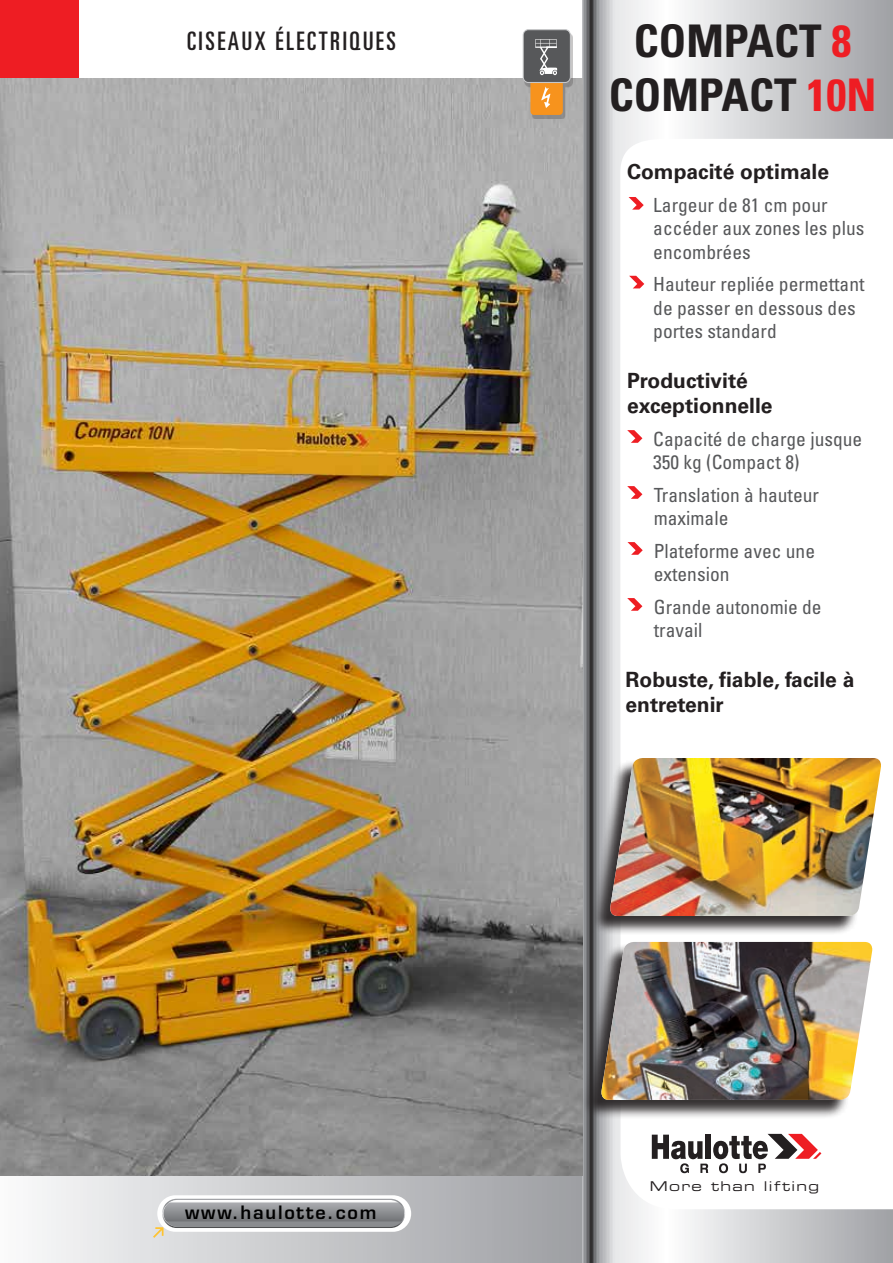
<style>
.page{position:relative;width:893px;height:1263px;background:#fff}
.page>*{position:absolute;margin:0;border:0;box-sizing:border-box;transform-origin:0 0}
.t1{font:700 condensed 45px/54px "Univers";color:#231f20;text-align:center}
.t2{font:ultra-condensed 25.5px "Univers";letter-spacing:.1em;color:#231f20}
.t3{font:700 21px/25.2px "Univers";color:#231f20}
.t4{font:condensed 19.5px/23.4px "Univers";color:#57585a}
.t5{font:600 18px "Eurostile";letter-spacing:.1em;color:#000}
.t6{font:13.5px "Eurostile Extended Two";letter-spacing:.1em;color:#231f20}
.s1{color:#ee1d23}
</style>
<div class="page">
<div style="left:0;top:1177px;width:589px;height:86px;background:linear-gradient(to right,#f9fafa,#9c9da1)"></div>
<div style="left:157px;top:1195px;width:254px;height:37px;background:linear-gradient(to right,#fefefe,#fff);border-radius:18px"></div>
<div style="left:162px;top:1199px;width:243px;height:29px;background:#a1a2a6;border-radius:15px"></div>
<svg style="left:153px;top:1200px;width:251px;height:38px"></svg>
<svg style="left:582px;top:0;width:311px;height:1263px"></svg>
<div style="left:0;top:0;width:79px;height:79px;background:#ee1d23"></div>
<img style="left:0;top:79px;width:583px;height:1097px">
<div style="left:582px;top:943px;width:289px;height:176px;background:#231f20;opacity:.91"></div>
<img style="left:600px;top:942px;width:272px;height:158px">
<div style="left:591px;top:759px;width:289px;height:176px;background:#231f20;opacity:.91"></div>
<img style="left:609px;top:758px;width:272px;height:158px">
<div style="left:525px;top:33px;width:48px;height:86px;background:#231f20;opacity:.25"></div>
<div style="left:530px;top:79px;width:33px;height:36px;background:#f7931d;border-radius:4px"></div>
<div style="left:523px;top:30px;width:47px;height:52px;background:#57585a;border-radius:5px"></div>
<div style="left:523px;top:29px;width:48px;height:54px;border:1px solid #c7c8ca;border-radius:5px"></div>
<svg style="left:535px;top:39px;width:22px;height:36px"></svg>
<svg style="left:541px;top:87px;width:10px;height:21px"></svg>
<svg style="left:629px;top:276px;width:15px;height:12px"></svg>
<svg style="left:629px;top:197px;width:15px;height:13px"></svg>
<svg style="left:627px;top:486px;width:15px;height:13px"></svg>
<svg style="left:627px;top:430px;width:15px;height:13px"></svg>
<svg style="left:627px;top:598px;width:15px;height:13px"></svg>
<svg style="left:627px;top:542px;width:16px;height:13px"></svg>
<h2 class="t2" style="left:187px;top:26px;width:210px">CISEAUX ÉLECTRIQUES</h2>
<h1 class="t1" style="left:609px;top:14px;width:269px">COMPACT <span class="s1">8<br></span>COMPACT <span class="s1">10N</span></h1>
<p class="t3" style="left:627px;top:160px;width:203px">Compacité optimale</p>
<p class="t4" style="left:653px;top:193px;width:213px">Largeur de 81 cm pour accéder aux zones les plus encombrées</p>
<p class="t4" style="left:653px;top:272px;width:213px">Hauteur repliée permettant de passer en dessous des portes standard</p>
<p class="t3" style="left:627px;top:368px;width:147px">Productivité exceptionnelle</p>
<p class="t4" style="left:653px;top:427px;width:211px">Capacité de charge jusque<br>350 kg (Compact 8)</p>
<p class="t4" style="left:654px;top:483px;width:167px">Translation à hauteur maximale</p>
<p class="t4" style="left:654px;top:539px;width:163px">Plateforme avec une extension</p>
<p class="t4" style="left:654px;top:595px;width:169px">Grande autonomie de travail</p>
<p class="t3" style="left:626px;top:667px;width:230px">Robuste, fiable, facile à entretenir</p>
<p class="t5" style="left:185px;top:1201px;width:193px">www.haulotte.com</p>
<p class="t6" style="left:650px;top:1177px;width:171px">More than lifting</p>
</div>
